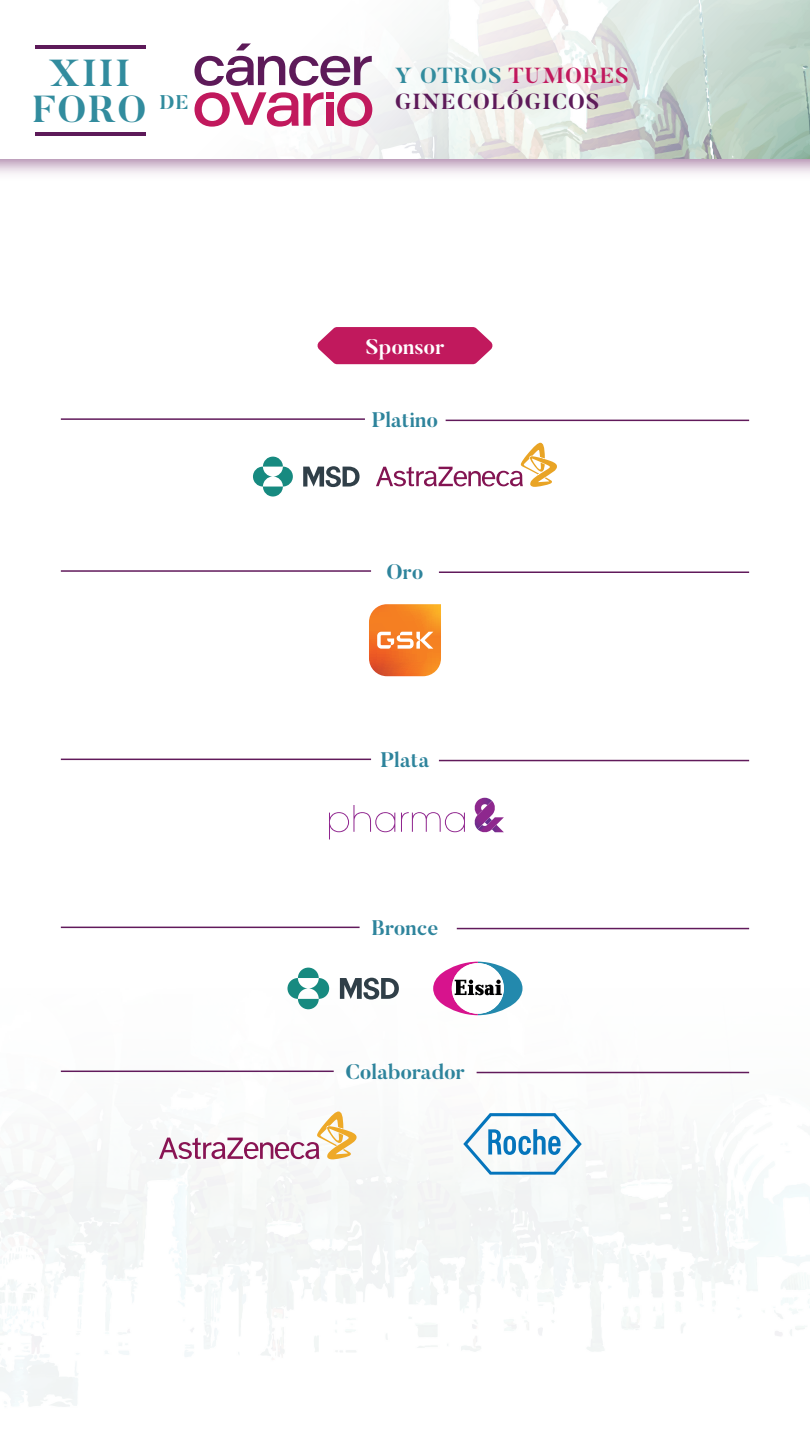
<style>
.page{position:relative;width:810px;height:1440px;background:#fff}
.page>*{position:absolute;margin:0;border:0;box-sizing:border-box;transform-origin:0 0}
.t1{font:700 37.42px "Butler";letter-spacing:.055em;color:#328c9e}
.t2{font:700 21.67px/26px "Butler";letter-spacing:.055em;color:#5d1a59}
.t3{font:700 21px "Butler";color:#2e849c}
.t4{font:700 21px "Butler";color:#fff}
.t5{font:700 19.73px "Butler";color:#328c9e}
.s1{color:#328c9e}
.s2{color:#c1195d}
</style>
<div class="page">
<svg style="left:317px;top:327px;width:176px;height:37px;background:#c62e6c"></svg>
<svg style="left:35px;top:0;width:775px;height:158px"></svg>
<hr style="left:36px;top:132px;width:110px;height:4px;background:#5d1a59">
<hr style="left:36px;top:45px;width:110px;height:4px;background:#5d1a59">
<svg style="left:236px;top:43px;width:15px;height:7px"></svg>
<svg style="left:195px;top:56px;width:177px;height:30px"></svg>
<svg style="left:195px;top:92px;width:129px;height:35px"></svg>
<svg style="left:337px;top:92px;width:35px;height:35px"></svg>
<div style="left:327px;top:92px;width:7px;height:7px;background:#c1195d"></div>
<div style="left:327px;top:102px;width:7px;height:24px;background:#c1195d"></div>
<hr style="left:61px;top:570px;width:310px;height:2px;background:#611a5b">
<hr style="left:439px;top:571px;width:310px;height:2px;background:#611a5b">
<hr style="left:61px;top:418px;width:304px;height:2px;background:#611a5b">
<hr style="left:446px;top:420px;width:303px;height:1px;background:#611a5b">
<svg style="left:369px;top:604px;width:72px;height:72px;background:#f38c3f"></svg>
<hr style="left:61px;top:759px;width:310px;height:1px;background:#611a5b">
<hr style="left:439px;top:760px;width:310px;height:1px;background:#611a5b">
<hr style="left:61px;top:1071px;width:273px;height:1px;background:#611a5b">
<hr style="left:477px;top:1072px;width:272px;height:1px;background:#611a5b">
<hr style="left:61px;top:927px;width:299px;height:1px;background:#611a5b">
<hr style="left:457px;top:928px;width:292px;height:1px;background:#611a5b">
<svg style="left:329px;top:805px;width:66px;height:34px"></svg>
<svg style="left:401px;top:812px;width:64px;height:20px"></svg>
<svg style="left:474px;top:798px;width:30px;height:35px"></svg>
<svg style="left:463px;top:1113px;width:119px;height:62px"></svg>
<svg style="left:376px;top:442px;width:181px;height:45px"></svg>
<svg style="left:303px;top:466px;width:57px;height:21px"></svg>
<svg style="left:253px;top:457px;width:40px;height:40px"></svg>
<svg style="left:433px;top:962px;width:90px;height:53px"></svg>
<svg style="left:340px;top:978px;width:59px;height:22px"></svg>
<svg style="left:287px;top:968px;width:42px;height:41px"></svg>
<svg style="left:159px;top:1111px;width:198px;height:49px"></svg>
<h1 class="t1" style="left:49px;top:49px;width:83px">XIII</h1>
<p class="t2" style="left:395px;top:63px;width:235px"><span class="s1">Y OTROS</span> <span class="s2">TUMORES<br></span>GINECOLÓGICOS</p>
<p class="t5" style="left:160px;top:89px;width:31px">DE</p>
<h1 class="t1" style="left:33px;top:85px;width:115px">FORO</h1>
<p class="t4" style="left:366px;top:333px;width:80px">Sponsor</p>
<p class="t3" style="left:372px;top:406px;width:68px">Platino</p>
<p class="t3" style="left:387px;top:558px;width:38px">Oro</p>
<p class="t3" style="left:381px;top:746px;width:50px">Plata</p>
<p class="t3" style="left:372px;top:914px;width:68px">Bronce</p>
<p class="t3" style="left:345px;top:1058px;width:121px">Colaborador</p>
</div>
